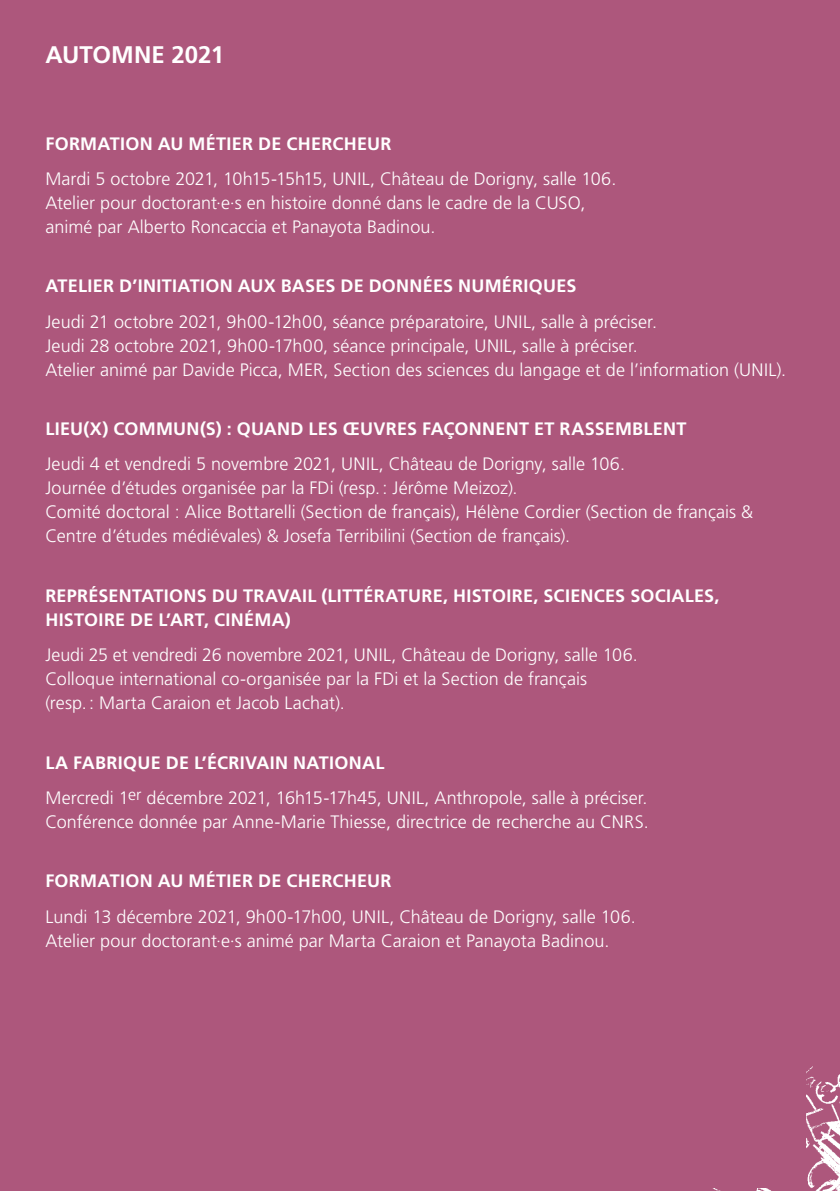
<style>
.page{position:relative;width:840px;height:1191px;background:#fff}
.page>*{position:absolute;margin:0;border:0;box-sizing:border-box;transform-origin:0 0}
.t1{font:700 24px "Frutiger LT Std";color:#fff}
.t2{font:300 18px/24px "Frutiger LT Std";color:#fff}
.t3{font:700 18px/24px "Frutiger LT Std";letter-spacing:.015em;color:#fff}
.s1{font-weight:700}
</style>
<div class="page">
<div style="left:0;top:0;width:839px;height:1191px;background:#ad577c"></div>
<img style="left:712px;top:1066px;width:127px;height:125px">
<div style="left:45px;top:136px;width:760px;height:1051px;background:#ad577c"></div>
<h1 class="t1" style="left:45px;top:41px;width:180px">AUTOMNE 2021</h1>
<p class="t3" style="left:45px;top:131px;width:347px">FORMATION AU MÉTIER DE CHERCHEUR</p>
<p class="t2" style="left:45px;top:167px;width:572px">Mardi 5 octobre 2021, 10h15-15h15, UNIL, Château de Dorigny, salle 106.<br>Atelier pour doctorant·e·s en histoire donné dans le cadre de la CUSO, animé par Alberto Roncaccia et Panayota Badinou.</p>
<p class="t3" style="left:45px;top:274px;width:532px">ATELIER D’INITIATION AUX BASES DE DONNÉES NUMÉRIQUES</p>
<p class="t2" style="left:45px;top:310px;width:742px">Jeudi 21 octobre 2021, 9h00-12h00, séance préparatoire, UNIL, salle à préciser.<br>Jeudi 28 octobre 2021, 9h00-17h00, séance principale, UNIL, salle à préciser.<br>Atelier animé par Davide Picca, MER, Section des sciences du langage et de l’information (UNIL).</p>
<p class="t3" style="left:45px;top:417px;width:642px">LIEU(X) COMMUN(S) : QUAND LES ŒUVRES FAÇONNENT ET RASSEMBLENT</p>
<p class="t2" style="left:45px;top:452px;width:709px">Jeudi 4 et vendredi 5 novembre 2021, UNIL, Château de Dorigny, salle 106.<br>Journée d’études organisée par la FDi (resp.: Jérôme Meizoz).<br>Comité doctoral : Alice Bottarelli (Section de français), Hélène Cordier (Section de français &amp; Centre d’études médiévales) &amp; Josefa Terribilini (Section de français).</p>
<p class="t3" style="left:45px;top:583px;width:675px">REPRÉSENTATIONS DU TRAVAIL (LITTÉRATURE, HISTOIRE, SCIENCES SOCIALES,<br>HISTOIRE DE L’ART, CINÉMA)</p>
<p class="t2" style="left:45px;top:643px;width:593px">Jeudi 25 et vendredi 26 novembre 2021, UNIL, Château de Dorigny, salle 106.<br>Colloque international co-organisée par la FDi et la Section de français (resp.: Marta Caraion et Jacob Lachat).</p>
<p class="t2" style="left:45px;top:745px;width:603px;line-height:35.4px"><span class="s1">LA FABRIQUE DE L’ÉCRIVAIN NATIONAL<br></span>Mercredi 1<sup>er</sup> décembre 2021, 16h15-17h45, UNIL, Anthropole, salle à préciser.</p>
<p class="t2" style="left:45px;top:810px;width:604px">Conférence donnée par Anne-Marie Thiesse, directrice de recherche au CNRS.</p>
<p class="t3" style="left:45px;top:869px;width:347px">FORMATION AU MÉTIER DE CHERCHEUR</p>
<p class="t2" style="left:45px;top:904px;width:591px">Lundi 13 décembre 2021, 9h00-17h00, UNIL, Château de Dorigny, salle 106.<br>Atelier pour doctorant·e·s animé par Marta Caraion et Panayota Badinou.</p>
</div>
